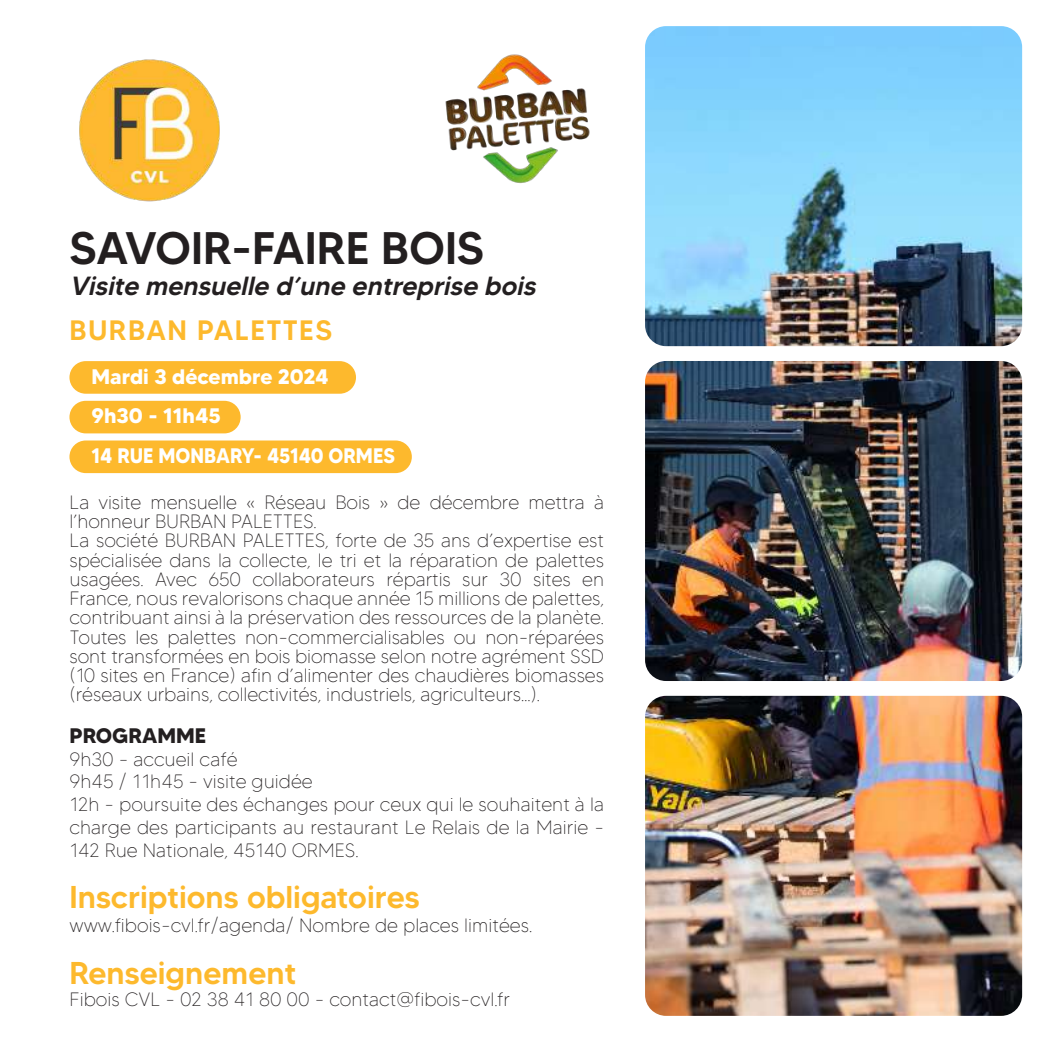
<style>
.page{position:relative;width:1042px;height:1042px;background:#fff}
.page>*{position:absolute;margin:0;border:0;box-sizing:border-box;transform-origin:0 0}
.t1{font:500 45.5px "MADETOMMY";color:#231f20}
.t2{font:500 31.5px "MADETOMMY";color:#fdb92d}
.t3{font:500 28px "MADETOMMY";letter-spacing:.05em;color:#fdb92d}
.t4{font:italic 500 26.25px "MADETOMMY";color:#231f20}
.t5{font:700 21px/39.7px "MADETOMMY";color:#fff}
.t6{font:700 21px "MADETOMMY";color:#231f20}
.t7{font:100 19.25px/19.2px "MADETOMMY";letter-spacing:-.005em;color:#231f20}
</style>
<div class="page">
<img style="left:79px;top:59px;width:141px;height:143px">
<div style="left:69px;top:361px;width:287px;height:33px;background:#fdb92d;border-radius:16px"></div>
<div style="left:69px;top:401px;width:172px;height:32px;background:#fdb92d;border-radius:16px"></div>
<div style="left:69px;top:440px;width:343px;height:33px;background:#fdb92d;border-radius:16px"></div>
<img style="left:645px;top:361px;width:377px;height:320px">
<img style="left:645px;top:696px;width:377px;height:320px">
<img style="left:645px;top:26px;width:377px;height:320px">
<img style="left:445px;top:54px;width:145px;height:130px">
<h1 class="t1" style="left:69px;top:219px;width:416px">SAVOIR-FAIRE BOIS</h1>
<h3 class="t4" style="left:69px;top:270px;width:474px">Visite mensuelle d’une entreprise bois</h3>
<h3 class="t3" style="left:69px;top:313px;width:264px">BURBAN PALETTES</h3>
<p class="t5" style="left:92px;top:356px;width:305px">Mardi 3 décembre 2024<br>9h30 - 11h45<br>14 RUE MONBARY- 45140 ORMES</p>
<p class="t7" style="left:69px;top:492px;width:536px">La visite mensuelle « Réseau Bois » de décembre mettra à l’honneur BURBAN PALETTES.<br>La société BURBAN PALETTES, forte de 35 ans d’expertise est spécialisée dans la collecte, le tri et la réparation de palettes usagées. Avec 650 collaborateurs répartis sur 30 sites en France, nous revalorisons chaque année 15 millions de palettes, contribuant ainsi à la préservation des ressources de la planète.<br>Toutes les palettes non-commercialisables ou non-réparées sont transformées en bois biomasse selon notre agrément SSD (10 sites en France) afin d’alimenter des chaudières biomasses (réseaux urbains, collectivités, industriels, agriculteurs…).</p>
<p class="t6" style="left:69px;top:722px;width:138px">PROGRAMME</p>
<p class="t7" style="left:69px;top:747px;width:536px;line-height:22.8px">9h30 - accueil café<br>9h45 / 11h45 - visite guidée<br>12h - poursuite des échanges pour ceux qui le souhaitent à la charge des participants au restaurant Le Relais de la Mairie - 142 Rue Nationale, 45140 ORMES.</p>
<h2 class="t2" style="left:69px;top:877px;width:352px">Inscriptions obligatoires</h2>
<p class="t7" style="left:69px;top:915px;width:464px">www.fibois-cvl.fr/agenda/ Nombre de places limitées.</p>
<h2 class="t2" style="left:69px;top:953px;width:228px">Renseignement</h2>
<p class="t7" style="left:69px;top:989px;width:442px">Fibois CVL - 02 38 41 80 00 - contact@fibois-cvl.fr</p>
</div>
